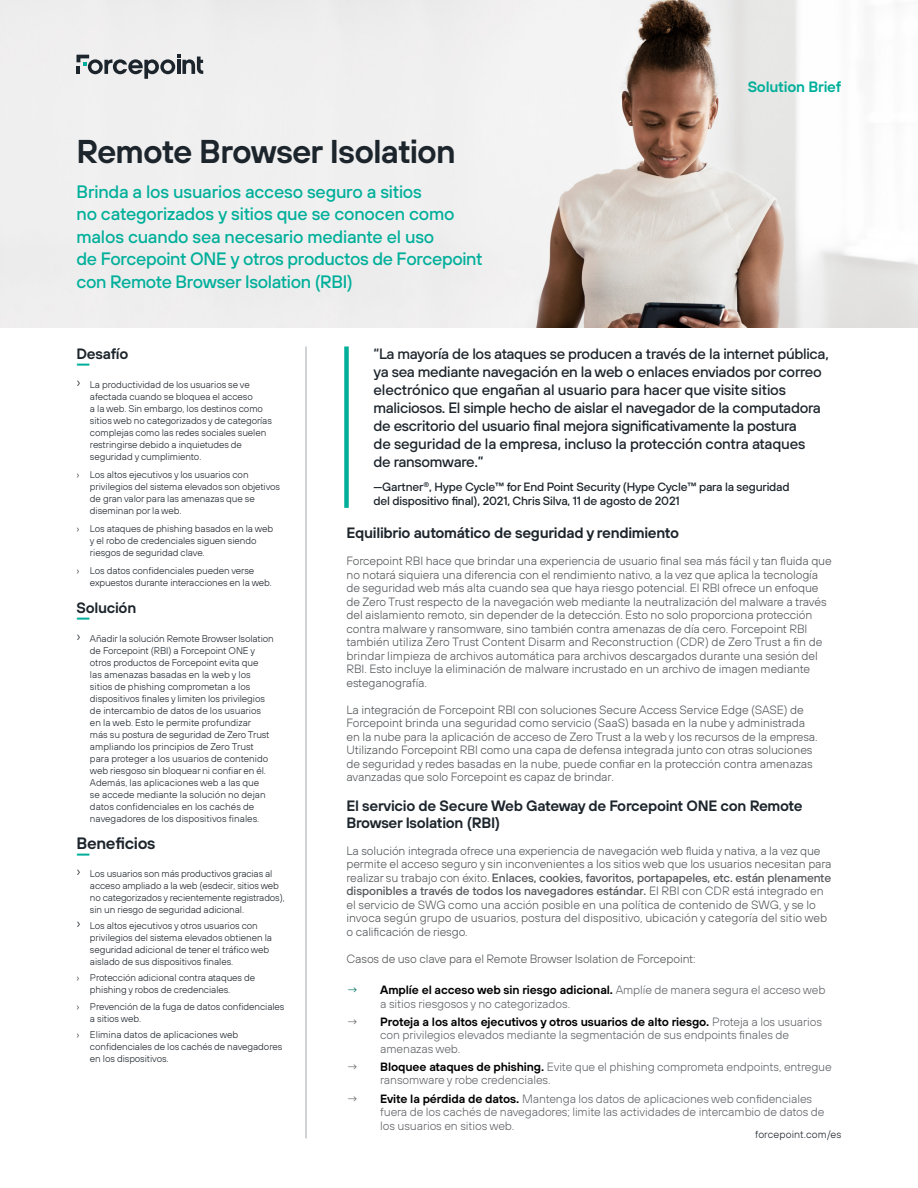
<style>
.page{position:relative;width:918px;height:1188px;background:#fff}
.page>*{position:absolute;margin:0;border:0;box-sizing:border-box;transform-origin:0 0}
.t1{font:600 33px "FP Sans";letter-spacing:-.03em;color:#1d252c}
.t2{font:500 18px/22.5px "FP Sans";letter-spacing:-.01em;color:#00af9a}
.t3{font:600 18px "FP Sans";color:#00af9a}
.t4{font:600 16.5px "FP Sans";letter-spacing:-.02em;color:#1d252c}
.t5{font:500 15px/18px "FP Sans";letter-spacing:-.02em;color:#1d252c}
.t6{font:600 15px/16.5px "FP Sans";letter-spacing:-.02em;color:#1d252c}
.t7{font:600 15px "FP Sans";letter-spacing:-.015em;color:#00af9a}
.t8{font:300 12px/13.5px "FP Sans";letter-spacing:-.01em;color:#54575a}
.t9{font:300 12px/13.5px "FP Sans";letter-spacing:-.01em;color:#636569}
.t10{font:500 12px/14.4px "FP Sans";letter-spacing:-.015em;color:#1d252c}
.t11{font:300 10.5px "FP Sans";letter-spacing:.01em;color:#1d252c}
.t12{font:300 9.75px/12px "FP Sans";letter-spacing:-.01em;color:#1d252c}
.s1{font-size:13.5px}
.s2{font-weight:500}
.s3{color:#007565}
.s4{font-weight:600;color:#000}
</style>
<div class="page">
<img style="left:0;top:0;width:918px;height:327px">
<div style="left:344px;top:346px;width:5px;height:162px;background:#00af9a"></div>
<hr style="left:306px;top:346px;width:1px;height:792px;background:#a2a9ad">
<svg style="left:76px;top:55px;width:127px;height:24px"></svg>
<h1 class="t1" style="left:76px;top:130px;width:381px">Remote Browser Isolation</h1>
<h2 class="t2" style="left:76px;top:180px;width:408px">Brinda a los usuarios acceso seguro a sitios<br>no categorizados y sitios que se conocen como malos cuando sea necesario mediante el uso<br>de Forcepoint ONE y otros productos de Forcepoint con Remote Browser Isolation (RBI)</h2>
<p class="t7" style="left:748px;top:77px;width:95px">Solution Brief</p>
<p class="t6" style="left:76px;top:345px;width:53px">Desafío</p>
<h2 class="t3" style="left:76px;top:353px;width:15px">—</h2>
<p class="t12" style="left:90px;top:378px;width:184px;text-indent:-14px"><span class="s1">›</span> La productividad de los usuarios se ve afectada cuando se bloquea el acceso<br>a la web. Sin embargo, los destinos como sitios web no categorizados y de categorías complejas como las redes sociales suelen restringirse debido a inquietudes de seguridad y cumplimiento.</p>
<p class="t12" style="left:90px;top:468px;width:192px;text-indent:-14px">› Los altos ejecutivos y los usuarios con privilegios del sistema elevados son objetivos de gran valor para las amenazas que se diseminan por la web.</p>
<p class="t12" style="left:90px;top:522px;width:185px;text-indent:-14px">› Los ataques de phishing basados en la web y el robo de credenciales siguen siendo riesgos de seguridad clave.</p>
<p class="t12" style="left:90px;top:564px;width:183px;text-indent:-14px">› Los datos confidenciales pueden verse expuestos durante interacciones en la web.</p>
<p class="t6" style="left:76px;top:599px;width:61px">Solución</p>
<h2 class="t3" style="left:76px;top:607px;width:15px">—</h2>
<p class="t12" style="left:90px;top:632px;width:185px;text-indent:-14px"><span class="s1">›</span> Añadir la solución Remote Browser Isolation de Forcepoint (RBI) a Forcepoint ONE y otros productos de Forcepoint evita que<br>las amenazas basadas en la web y los sitios de phishing comprometan a los dispositivos finales y limiten los privilegios de intercambio de datos de los usuarios en la web. Esto le permite profundizar<br>más su postura de seguridad de Zero Trust ampliando los principios de Zero Trust para proteger a los usuarios de contenido web riesgoso sin bloquear ni confiar en él.<br>Además, las aplicaciones web a las que<br>se accede mediante la solución no dejan datos confidenciales en los cachés de navegadores de los dispositivos finales.</p>
<h3 class="t4" style="left:76px;top:832px;width:81px">Beneficios</h3>
<h2 class="t3" style="left:76px;top:843px;width:15px">—</h2>
<p class="t12" style="left:90px;top:867px;width:196px;text-indent:-14px"><span class="s1">›</span> Los usuarios son más productivos gracias al acceso ampliado a la web (esdecir, sitios web no categorizados y recientemente registrados), sin un riesgo de seguridad adicional.</p>
<p class="t12" style="left:90px;top:919px;width:184px;text-indent:-14px"><span class="s1">›</span> Los altos ejecutivos y otros usuarios con privilegios del sistema elevados obtienen la seguridad adicional de tener el tráfico web aislado de sus dispositivos finales.</p>
<p class="t12" style="left:90px;top:972px;width:167px;text-indent:-14px">› Protección adicional contra ataques de phishing y robos de credenciales.</p>
<p class="t12" style="left:90px;top:1000px;width:196px;text-indent:-14px">› Prevención de la fuga de datos confidenciales a sitios web.</p>
<p class="t12" style="left:90px;top:1028px;width:194px;text-indent:-14px">› Elimina datos de aplicaciones web confidenciales de los cachés de navegadores en los dispositivos.</p>
<p class="t5" style="left:374px;top:344px;width:457px">“La mayoría de los ataques se producen a través de la internet pública, ya sea mediante navegación en la web o enlaces enviados por correo electrónico que engañan al usuario para hacer que visite sitios maliciosos. El simple hecho de aislar el navegador de la computadora de escritorio del usuario final mejora significativamente la postura<br>de seguridad de la empresa, incluso la protección contra ataques<br>de ransomware.”</p>
<p class="t10" style="left:373px;top:479px;width:418px">—Gartner<sup>®</sup>, Hype Cycle™ for End Point Security (Hype Cycle™ para la seguridad del dispositivo final), 2021, Chris Silva, 11 de agosto de 2021</p>
<p class="t6" style="left:346px;top:524px;width:334px">Equilibrio automático de seguridad y rendimiento</p>
<p class="t8" style="left:346px;top:554px;width:487px">Forcepoint RBI hace que brindar una experiencia de usuario final sea más fácil y tan fluida que no notará siquiera una diferencia con el rendimiento nativo, a la vez que aplica la tecnología de seguridad web más alta cuando sea que haya riesgo potencial. El RBI ofrece un enfoque de Zero Trust respecto de la navegación web mediante la neutralización del malware a través del aislamiento remoto, sin depender de la detección. Esto no solo proporciona protección contra malware y ransomware, sino también contra amenazas de día cero. Forcepoint RBI también utiliza Zero Trust Content Disarm and Reconstruction (CDR) de Zero Trust a fin de brindar limpieza de archivos automática para archivos descargados durante una sesión del RBI. Esto incluye la eliminación de malware incrustado en un archivo de imagen mediante esteganografía.</p>
<p class="t8" style="left:346px;top:702px;width:473px">La integración de Forcepoint RBI con soluciones Secure Access Service Edge (SASE) de Forcepoint brinda una seguridad como servicio (SaaS) basada en la nube y administrada en la nube para la aplicación de acceso de Zero Trust a la web y los recursos de la empresa.<br>Utilizando Forcepoint RBI como una capa de defensa integrada junto con otras soluciones de seguridad y redes basadas en la nube, puede confiar en la protección contra amenazas avanzadas que solo Forcepoint es capaz de brindar.</p>
<p class="t6" style="left:346px;top:797px;width:458px">El servicio de Secure Web Gateway de Forcepoint ONE con Remote<br>Browser Isolation (RBI)</p>
<p class="t8" style="left:346px;top:843px;width:487px">La solución integrada ofrece una experiencia de navegación web fluida y nativa, a la vez que permite el acceso seguro y sin inconvenientes a los sitios web que los usuarios necesitan para realizar su trabajo con éxito. <span class="s2">Enlaces, cookies, favoritos, portapapeles, etc. están plenamente disponibles a través de todos los navegadores estándar.</span> El RBI con CDR está integrado en el servicio de SWG como una acción posible en una política de contenido de SWG, y se lo invoca según grupo de usuarios, postura del dispositivo, ubicación y categoría del sitio web o calificación de riesgo.</p>
<p class="t8" style="left:346px;top:951px;width:351px">Casos de uso clave para el Remote Browser Isolation de Forcepoint:</p>
<p class="t9" style="left:380px;top:983px;width:447px;text-indent:-34px"><span class="s3">→</span> <span class="s4">Amplíe el acceso web sin riesgo adicional.</span> Amplíe de manera segura el acceso web a sitios riesgosos y no categorizados.</p>
<p class="t9" style="left:380px;top:1015px;width:443px;text-indent:-34px">→ <span class="s4">Proteja a los altos ejecutivos y otros usuarios de alto riesgo.</span> Proteja a los usuarios con privilegios elevados mediante la segmentación de sus endpoints finales de amenazas web.</p>
<p class="t9" style="left:380px;top:1060px;width:453px;text-indent:-34px">→ <span class="s4">Bloquee ataques de phishing.</span> Evite que el phishing comprometa endpoints, entregue ransomware y robe credenciales.</p>
<p class="t9" style="left:380px;top:1091px;width:446px;text-indent:-34px">→ <span class="s4">Evite la pérdida de datos.</span> Mantenga los datos de aplicaciones web confidenciales fuera de los cachés de navegadores; limite las actividades de intercambio de datos de los usuarios en sitios web.</p>
<p class="t11" style="left:755px;top:1128px;width:88px">forcepoint.com/es</p>
</div>
